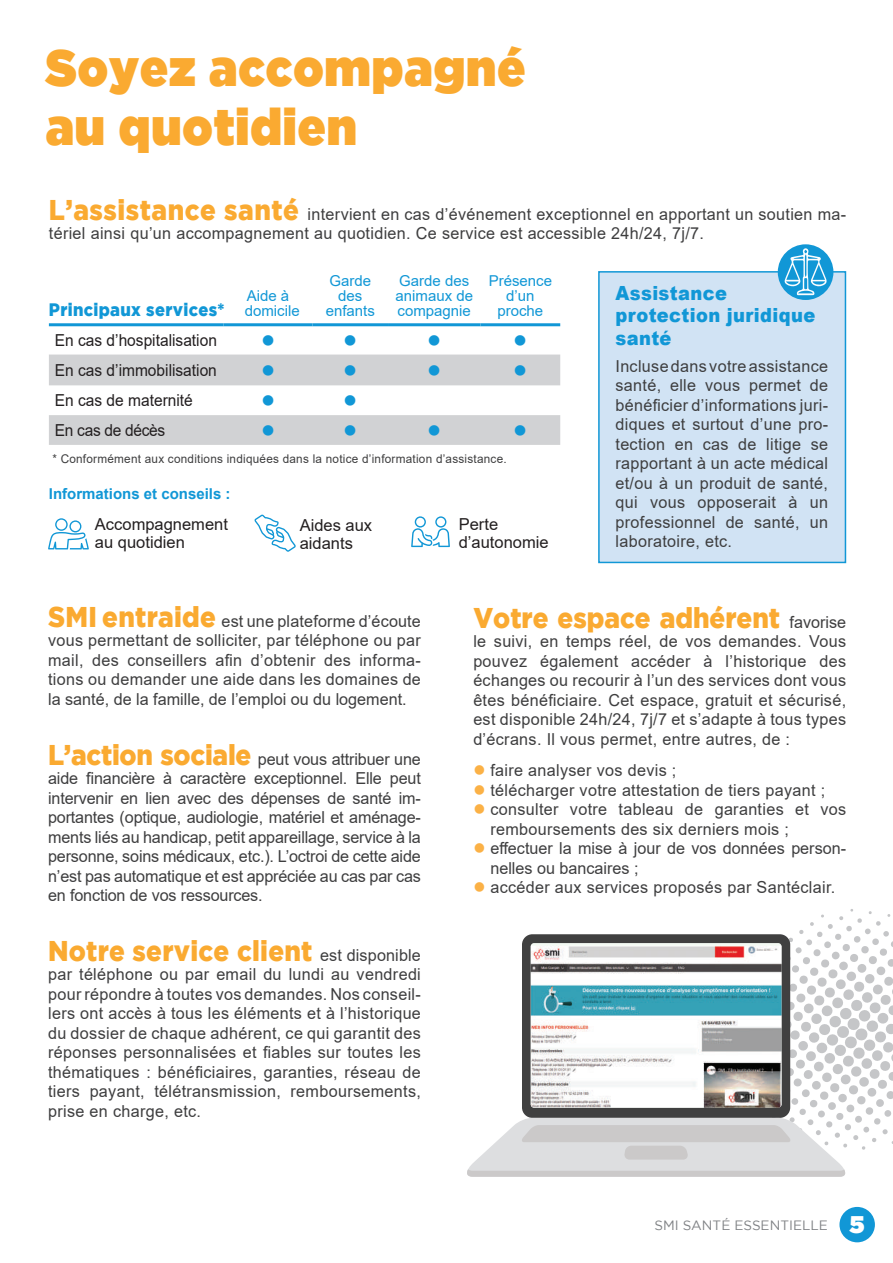
<style>
.page{position:relative;width:893px;height:1263px;background:#fff}
.page>*{position:absolute;margin:0;border:0;box-sizing:border-box;transform-origin:0 0}
.t1{font:51px/58.5px "Gotham Ultra";letter-spacing:.02em;color:#faaa31;scale:.92 1}
.t2{font:900 28.5px "Gotham";color:#faaa31;scale:.92 1}
.t3{font:900 19.5px/22.5px "Arial";letter-spacing:.02em;color:#1197d6;scale:.92 1}
.t4{font:900 18px "Gotham";letter-spacing:.02em;color:#1197d6;scale:.92 1}
.t5{font:18px "Wingdings";color:#1197d6}
.t6{font:16.5px/19.5px "Arial";letter-spacing:.02em;color:#3e3e3f;text-align:justify}
.t7{font:16.5px "Arial";color:#231f20;scale:.94 1}
.t8{font:16.5px/18px "Arial";color:#231f20}
.t9{font:16.5px "Arial";letter-spacing:-.02em;color:#231f20;scale:.94 1}
.t10{font:15px/15px "Arial";color:#1197d6}
.t11{font:700 15px "Arial";color:#1197d6}
.t12{font:13.5px "Gotham";color:#808285}
.t13{font:12px "Arial";letter-spacing:.02em;color:#3e3e3f}
.s1{font-family:"Gotham";font-weight:900;font-size:28.5px;color:#faaa31}
.s2{font-family:"Arial";font-weight:400;font-size:16.5px;color:#3e3e3f}
.s3{font-family:"Gotham Ultra";font-size:24px;color:#fff}
</style>
<div class="page">
<div style="left:839px;top:1207px;width:36px;height:35px;background:#1197d6;border-radius:50%"></div>
<div style="left:598px;top:271px;width:248px;height:292px;background:#d1e3f4;border:2px solid #1197d6"></div>
<svg style="left:49px;top:326px;width:511px;height:29px"></svg>
<div style="left:224px;top:325px;width:89px;height:30px;background:#fff"></div>
<svg style="left:49px;top:355px;width:511px;height:90px;fill:#d1d2d4"></svg>
<hr style="left:49px;top:323px;width:175px;height:3px;background:#1197d6">
<hr style="left:224px;top:323px;width:89px;height:3px;background:#1197d6">
<hr style="left:313px;top:323px;width:75px;height:3px;background:#1197d6">
<hr style="left:388px;top:323px;width:92px;height:3px;background:#1197d6">
<hr style="left:480px;top:323px;width:80px;height:3px;background:#1197d6">
<svg style="left:48px;top:518px;width:41px;height:31px"></svg>
<svg style="left:254px;top:515px;width:42px;height:37px"></svg>
<svg style="left:411px;top:516px;width:39px;height:31px"></svg>
<div style="left:778px;top:244px;width:55px;height:56px;background:#1197d6;border-radius:50%"></div>
<svg style="left:467px;top:909px;width:426px;height:268px"></svg>
<svg style="left:784px;top:248px;width:43px;height:47px"></svg>
<h1 class="t1" style="left:46px;top:38px;width:523px">Soyez accompagné au quotidien</h1>
<p class="t6" style="left:49px;top:204px;width:799px"><span class="s1">L’assistance santé</span> intervient en cas d’événement exceptionnel en apportant un soutien ma&shy;tériel ainsi qu’un accompagnement au quotidien. Ce service est accessible 24h/24, 7j/7.</p>
<p class="t4" style="left:49px;top:299px;width:192px">Principaux services*</p>
<p class="t10" style="left:245px;top:288px;width:57px">Aide à domicile</p>
<p class="t10" style="left:326px;top:273px;width:51px;text-align:center">Garde des enfants</p>
<p class="t10" style="left:395px;top:273px;width:79px">Garde des animaux de compagnie</p>
<p class="t10" style="left:489px;top:273px;width:65px;text-align:center">Présence d’un proche</p>
<p class="t7" style="left:55px;top:328px;width:174px">En cas d’hospitalisation</p>
<p class="t5" style="left:261px;top:330px;width:12px">●</p>
<p class="t5" style="left:344px;top:330px;width:12px">●</p>
<p class="t5" style="left:428px;top:330px;width:12px">●</p>
<p class="t5" style="left:514px;top:330px;width:12px">●</p>
<p class="t7" style="left:55px;top:359px;width:174px">En cas d’immobilisation</p>
<p class="t5" style="left:261px;top:361px;width:12px">●</p>
<p class="t5" style="left:344px;top:361px;width:12px">●</p>
<p class="t5" style="left:428px;top:361px;width:12px">●</p>
<p class="t5" style="left:514px;top:361px;width:12px">●</p>
<p class="t7" style="left:55px;top:389px;width:148px">En cas de maternité</p>
<p class="t5" style="left:261px;top:391px;width:12px">●</p>
<p class="t5" style="left:344px;top:391px;width:12px">●</p>
<p class="t9" style="left:55px;top:419px;width:119px">En cas de décès</p>
<p class="t5" style="left:261px;top:421px;width:12px">●</p>
<p class="t5" style="left:344px;top:421px;width:12px">●</p>
<p class="t5" style="left:428px;top:421px;width:12px">●</p>
<p class="t5" style="left:514px;top:421px;width:12px">●</p>
<p class="t13" style="left:52px;top:451px;width:456px">* Conformément aux conditions indiquées dans la notice d’information d’assistance.</p>
<p class="t11" style="left:49px;top:483px;width:183px">Informations et conseils :</p>
<p class="t8" style="left:95px;top:515px;width:134px">Accompagnement au quotidien</p>
<p class="t8" style="left:300px;top:516px;width:74px">Aides aux aidants</p>
<p class="t8" style="left:459px;top:515px;width:91px">Perte d’autonomie</p>
<p class="t3" style="left:615px;top:281px;width:219px">Assistance protection juridique santé</p>
<p class="t6" style="left:615px;top:356px;width:214px">Incluse dans votre assistance santé, elle vous permet de bénéficier d’informations juri&shy;diques et surtout d’une pro&shy;tection en cas de litige se rapportant à un acte médical et/ou à un produit de santé, qui vous opposerait à un professionnel de santé, un laboratoire, etc.</p>
<p class="t6" style="left:48px;top:611px;width:374px"><span class="s1">SMI entraide</span> est une plateforme d’écoute vous permettant de solliciter, par téléphone ou par mail, des conseillers afin d’obtenir des informa&shy;tions ou demander une aide dans les domaines de la santé, de la famille, de l’emploi ou du logement.</p>
<p class="t6" style="left:48px;top:749px;width:374px"><span class="s1">L’action sociale</span> peut vous attribuer une aide financière à caractère exceptionnel. Elle peut intervenir en lien avec des dépenses de santé im&shy;portantes (optique, audiologie, matériel et aménage&shy;ments liés au handicap, petit appareillage, service à la personne, soins médicaux, etc.). L’octroi de cette aide n’est pas automatique et est appréciée au cas par cas en fonction de vos ressources.</p>
<h2 class="t2" style="left:48px;top:934px;width:407px">Notre service client <span class="s2">est disponible</span></h2>
<p class="t6" style="left:48px;top:964px;width:374px">par téléphone ou par email du lundi au vendredi pour répondre à toutes vos demandes. Nos conseil&shy;lers ont accès à tous les éléments et à l’historique du dossier de chaque adhérent, ce qui garantit des réponses personnalisées et fiables sur toutes les thématiques : bénéficiaires, garanties, réseau de tiers payant, télétransmission, remboursements, prise en charge, etc.</p>
<h2 class="t2" style="left:473px;top:601px;width:407px">Votre espace adhérent <span class="s2">favorise</span></h2>
<p class="t6" style="left:473px;top:632px;width:374px">le suivi, en temps réel, de vos demandes. Vous pouvez également accéder à l’historique des échanges ou recourir à l’un des services dont vous êtes bénéficiaire. Cet espace, gratuit et sécurisé, est disponible 24h/24, 7j/7 et s’adapte à tous types d’écrans. Il vous permet, entre autres, de :</p>
<p class="t6" style="left:490px;top:761px;width:357px;text-align:left">faire analyser vos devis ;<br>télécharger votre attestation de tiers payant ; consulter votre tableau de garanties et vos remboursements des six derniers mois ; effectuer la mise à jour de vos données person&shy;nelles ou bancaires ;<br>accéder aux services proposés par Santéclair.</p>
<p class="t12" style="left:654px;top:1218px;width:212px">SMI SANTÉ ESSENTIELLE <span class="s3">5</span></p>
</div>
